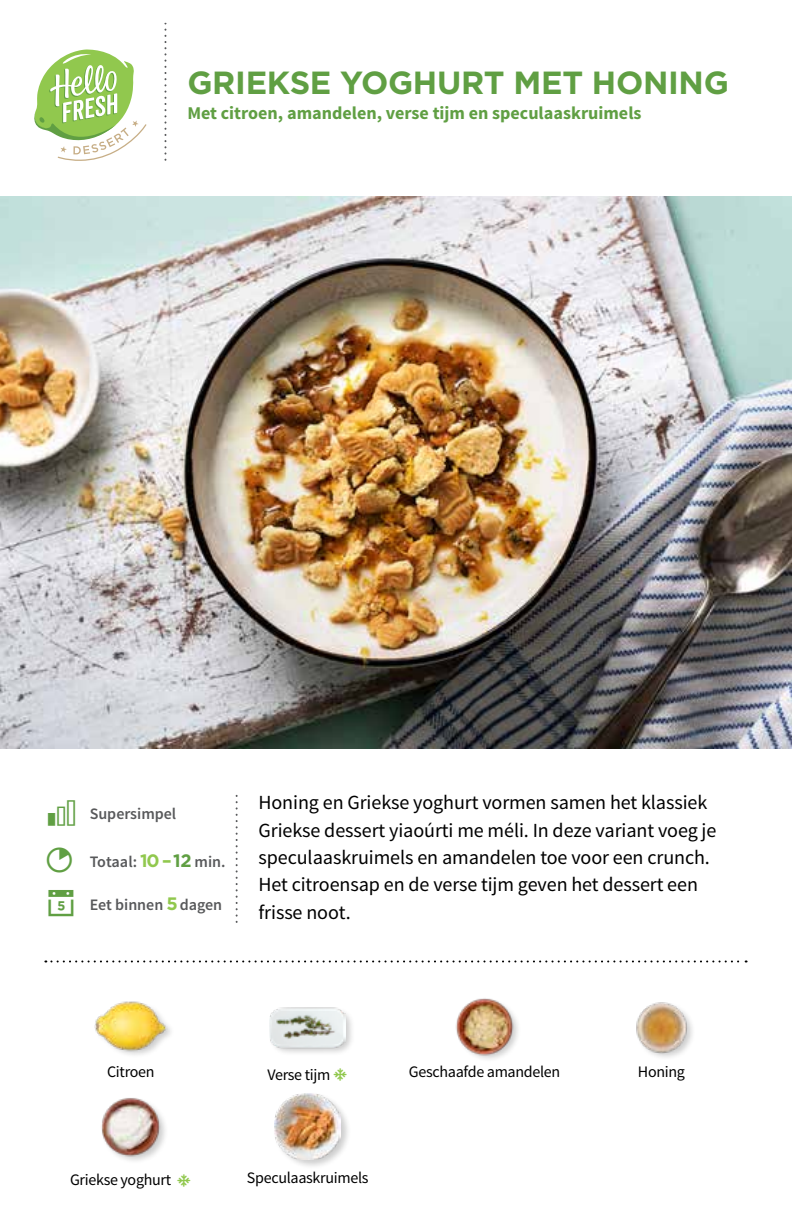
<style>
.page{position:relative;width:792px;height:1224px;background:#fff}
.page>*{position:absolute;margin:0;border:0;box-sizing:border-box;transform-origin:0 0}
.t1{font:700 32px "Gotham";letter-spacing:-.01em;color:#609f43}
.t2{font:20px/27.4px "Source Sans Pro";letter-spacing:-.005em;color:#000}
.t3{font:700 18px "Source Sans Pro";color:#609f43}
.t4{font:16px "Source Sans Pro";letter-spacing:-.02em;color:#000}
.t5{font:600 16px "Source Sans Pro";color:#58595b}
.s1{font-family:"Gotham";font-weight:700;font-size:18px;color:#91c84e}
.s2{font-family:"Gotham";font-weight:700;font-size:18px;color:#609f43}
</style>
<div class="page">
<svg style="left:45px;top:960px;width:702px;height:2px"></svg>
<svg style="left:34px;top:49px;width:112px;height:112px"></svg>
<img style="left:101px;top:1098px;width:64px;height:63px">
<div style="left:273px;top:1092px;width:78px;height:77px;background:#000;opacity:.2"></div>
<img style="left:274px;top:1093px;width:67px;height:67px">
<img style="left:636px;top:1002px;width:57px;height:56px">
<div style="left:268px;top:1006px;width:87px;height:51px;background:#000;opacity:.2"></div>
<img style="left:270px;top:1006px;width:76px;height:51px">
<img style="left:94px;top:1001px;width:74px;height:54px">
<img style="left:455px;top:998px;width:63px;height:61px">
<img style="left:0;top:196px;width:792px;height:552px">
<h1 class="t1" style="left:187px;top:62px;width:543px">GRIEKSE YOGHURT MET HONING</h1>
<p class="t3" style="left:187px;top:101px;width:456px">Met citroen, amandelen, verse tijm en speculaaskruimels</p>
<p class="t5" style="left:90px;top:804px;width:88px">Supersimpel</p>
<p class="t5" style="left:90px;top:852px;width:137px">Totaal: <span class="s1">10 –</span><span class="s2">12</span> min.</p>
<p class="t5" style="left:90px;top:894px;width:134px">Eet binnen <span class="s1">5</span> dagen</p>
<p class="t2" style="left:259px;top:789px;width:459px">Honing en Griekse yoghurt vormen samen het klassiek Griekse dessert yiaoúrti me méli. In deze variant voeg je speculaaskruimels en amandelen toe voor een crunch.<br>Het citroensap en de verse tijm geven het dessert een frisse noot.</p>
<p class="t4" style="left:107px;top:1062px;width:49px">Citroen</p>
<p class="t4" style="left:409px;top:1062px;width:153px">Geschaafde amandelen</p>
<p class="t4" style="left:268px;top:1064px;width:64px">Verse tijm</p>
<p class="t4" style="left:70px;top:1170px;width:103px">Griekse yoghurt</p>
<p class="t4" style="left:247px;top:1168px;width:123px">Speculaaskruimels</p>
<p class="t4" style="left:638px;top:1062px;width:49px">Honing</p>
</div>
